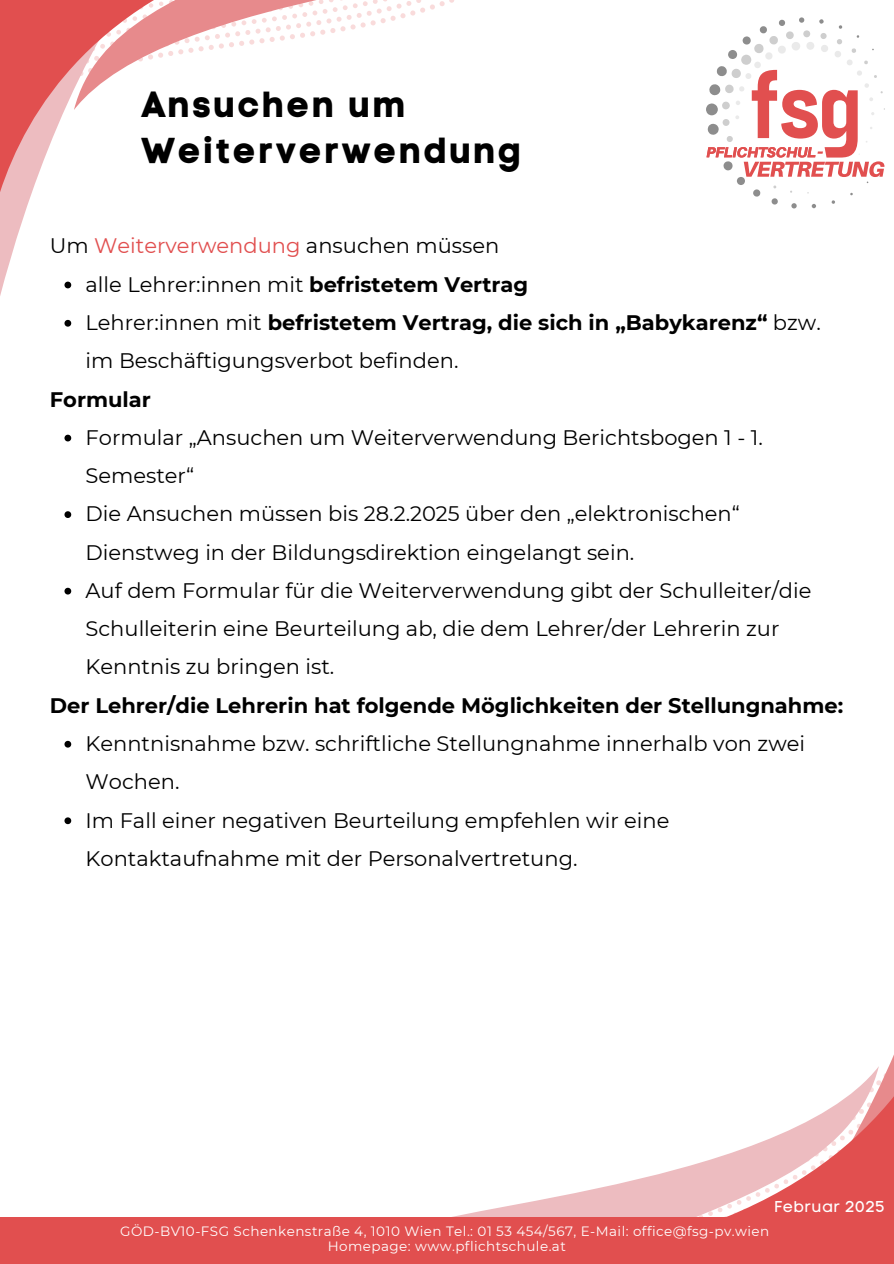
<style>
.page{position:relative;width:894px;height:1264px;background:#fff}
.page>*{position:absolute;margin:0;border:0;box-sizing:border-box;transform-origin:0 0}
.t1{font:36px/46.2px "Code Pro Bold LC";letter-spacing:.07em;color:#000}
.t2{font:21px/38.2px "Montserrat";color:#000}
.t3{font:700 21px "Montserrat";color:#000}
.t4{font:15.6px "Code Pro Normal LC";letter-spacing:.035em;color:#fff}
.t5{font:13.5px "Montserrat";letter-spacing:.035em;color:#fff}
.s1{color:#e14f4f}
.s2{font-weight:700}
</style>
<div class="page">
<svg style="left:64px;top:434px;width:7px;height:7px"></svg>
<svg style="left:64px;top:511px;width:7px;height:7px"></svg>
<svg style="left:64px;top:587px;width:7px;height:7px"></svg>
<svg style="left:64px;top:740px;width:7px;height:7px"></svg>
<svg style="left:64px;top:817px;width:7px;height:7px"></svg>
<svg style="left:878px;top:1057px;width:15px;height:159px;fill:#e14f4f"></svg>
<svg style="left:457px;top:1067px;width:421px;height:149px"></svg>
<div style="left:0;top:1216px;width:893px;height:47px;background:#e14f4f"></div>
<svg style="left:0;top:192px;width:72px;height:104px"></svg>
<svg style="left:0;top:0;width:74px;height:192px;fill:#e14f4f"></svg>
<svg style="left:74px;top:0;width:380px;height:110px"></svg>
<svg style="left:706px;top:17px;width:178px;height:192px"></svg>
<p class="t1" style="left:141px;top:81px;width:382px">Ansuchen um<br>Weiterverwendung</p>
<p class="t2" style="left:50px;top:227px;width:451px">Um <span class="s1">Weiterverwendung</span> ansuchen müssen</p>
<p class="t2" style="left:85px;top:265px;width:444px">alle Lehrer:innen mit <span class="s2">befristetem Vertrag</span></p>
<p class="t2" style="left:85px;top:303px;width:736px">Lehrer:innen mit <span class="s2">befristetem Vertrag, die sich in „Babykarenz“</span> bzw. im Beschäftigungsverbot befinden.</p>
<h1 class="t3" style="left:50px;top:386px;width:102px">Formular</h1>
<h3 class="t2" style="left:85px;top:418px;width:678px">Formular „Ansuchen um Weiterverwendung Berichtsbogen 1 - 1.<br>Semester“</h3>
<p class="t2" style="left:85px;top:494px;width:655px">Die Ansuchen müssen bis 28.2.2025 über den „elektronischen“<br>Dienstweg in der Bildungsdirektion eingelangt sein.</p>
<p class="t2" style="left:85px;top:571px;width:727px">Auf dem Formular für die Weiterverwendung gibt der Schulleiter/die<br>Schulleiterin eine Beurteilung ab, die dem Lehrer/der Lehrerin zur<br>Kenntnis zu bringen ist.</p>
<h2 class="t3" style="left:50px;top:692px;width:794px">Der Lehrer/die Lehrerin hat folgende Möglichkeiten der Stellungnahme:</h2>
<p class="t2" style="left:85px;top:724px;width:720px">Kenntnisnahme bzw. schriftliche Stellungnahme innerhalb von zwei<br>Wochen.</p>
<p class="t2" style="left:85px;top:800px;width:585px">Im Fall einer negativen Beurteilung empfehlen wir eine<br>Kontaktaufnahme mit der Personalvertretung.</p>
<p class="t4" style="left:773px;top:1197px;width:112px">Februar 2025</p>
<h2 class="t5" style="left:120px;top:1222px;width:650px">GÖD-BV10-FSG Schenkenstraße 4, 1010 Wien Tel.: 01 53 454/567, E-Mail: office@fsg-pv.wien</h2>
<p class="t5" style="left:327px;top:1238px;width:239px">Homepage: www.pflichtschule.at</p>
</div>
